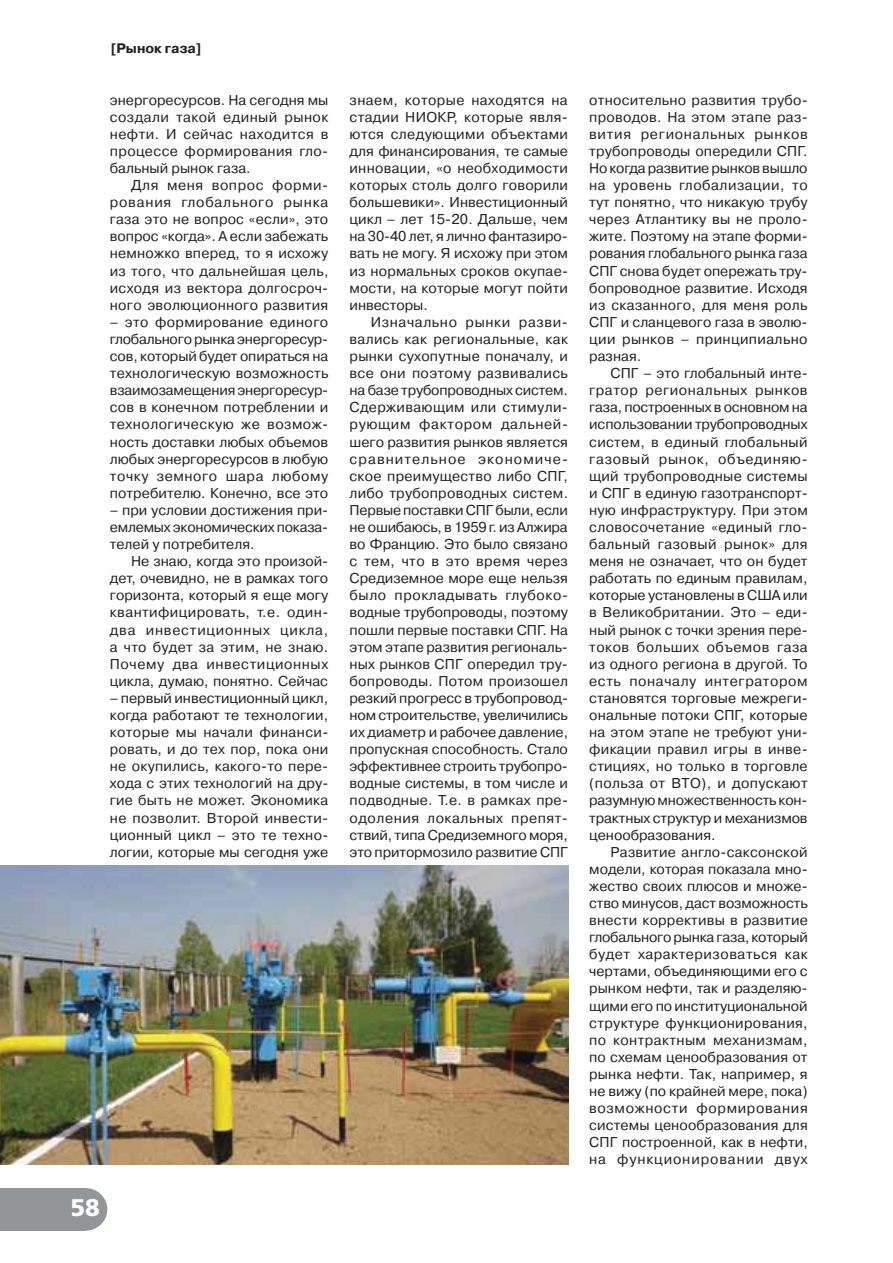
<style>
.page{position:relative;width:893px;height:1263px;background:#fff}
.page>*{position:absolute;margin:0;border:0;box-sizing:border-box;transform-origin:0 0}
.t1{font:24px "Free Set Bold C";color:#fff}
.t2{font:14.25px/17.1px "Pragmatica C";letter-spacing:.005em;color:#231f20;text-align:justify}
.t3{font:700 13.8px "Pragmatica C";color:#231f20}
</style>
<div class="page">
<div style="left:64px;top:1188px;width:43px;height:43px;background:#939698;border-radius:50%"></div>
<div style="left:0;top:1188px;width:86px;height:43px;background:#939698"></div>
<img style="left:0;top:866px;width:568px;height:299px">
<p class="t3" style="left:111px;top:41px;width:93px">[Рынок газа]</p>
<p class="t2" style="left:110px;top:93px;width:220px">энергоресурсов. На сегодня мы создали такой единый рынок нефти. И сейчас находится в процессе формирования гло&shy;бальный рынок газа.</p>
<p class="t2" style="left:110px;top:178px;width:220px;text-indent:21px">Для меня вопрос форми&shy;рования глобального рынка газа это не вопрос «если», это вопрос «когда». А если забежать немножко вперед, то я исхожу из того, что дальнейшая цель, исходя из вектора долгосроч&shy;ного эволюционного развития</p>
<p class="t2" style="left:110px;top:315px;width:220px">– это формирование единого глобального рынка энергоресур&shy;сов, который будет опираться на технологическую возможность взаимозамещения энергоресур&shy;сов в конечном потреблении и технологическую же возмож&shy;ность доставки любых объемов любых энергоресурсов в любую точку земного шара любому потребителю. Конечно, все это</p>
<p class="t2" style="left:110px;top:503px;width:220px">– при условии достижения при&shy;емлемых экономических показа&shy;телей у потребителя.</p>
<p class="t2" style="left:110px;top:554px;width:220px;text-indent:21px">Не знаю, когда это произой&shy;дет, очевидно, не в рамках того горизонта, который я еще могу квантифицировать, т.е. один&shy;два инвестиционных цикла, а что будет за этим, не знаю.<br>Почему два инвестиционных цикла, думаю, понятно. Сейчас</p>
<p class="t2" style="left:110px;top:691px;width:220px">– первый инвестиционный цикл, когда работают те технологии, которые мы начали финанси&shy;ровать, и до тех пор, пока они не окупились, какого-то пере&shy;хода с этих технологий на дру&shy;гие быть не может. Экономика не позволит. Второй инвести&shy;ционный цикл – это те техно&shy;логии, которые мы сегодня уже</p>
<p class="t2" style="left:350px;top:93px;width:220px">знаем, которые находятся на стадии НИОКР, которые явля&shy;ются следующими объектами для финансирования, те самые инновации, «о необходимости которых столь долго говорили большевики». Инвестиционный цикл – лет 15-20. Дальше, чем на 30-40 лет, я лично фантазиро&shy;вать не могу. Я исхожу при этом из нормальных сроков окупае&shy;мости, на которые могут пойти инвесторы.</p>
<p class="t2" style="left:350px;top:315px;width:220px;text-indent:21px">Изначально рынки разви&shy;вались как региональные, как рынки сухопутные поначалу, и все они поэтому развивались на базе трубопроводных систем.<br>Сдерживающим или стимули&shy;рующим фактором дальней&shy;шего развития рынков является сравнительное экономиче&shy;ское преимущество либо СПГ, либо трубопроводных систем.<br>Первые поставки СПГ были, если не ошибаюсь, в 1959 г. из Алжира во Францию. Это было связано с тем, что в это время через Средиземное море еще нельзя было прокладывать глубоко&shy;водные трубопроводы, поэтому пошли первые поставки СПГ. На этом этапе развития региональ&shy;ных рынков СПГ опередил тру&shy;бопроводы. Потом произошел резкий прогресс в трубопровод&shy;ном строительстве, увеличились их диаметр и рабочее давление, пропускная способность. Стало эффективнее строить трубопро&shy;водные системы, в том числе и подводные. Т.е. в рамках пре&shy;одоления локальных препят&shy;ствий, типа Средиземного моря, это притормозило развитие СПГ</p>
<h1 class="t1" style="left:71px;top:1194px;width:31px">58</h1>
<p class="t2" style="left:589px;top:93px;width:220px">относительно развития трубо&shy;проводов. На этом этапе раз&shy;вития региональных рынков трубопроводы опередили СПГ.<br>Но когда развитие рынков вышло на уровень глобализации, то тут понятно, что никакую трубу через Атлантику вы не проло&shy;жите. Поэтому на этапе форми&shy;рования глобального рынка газа СПГ снова будет опережать тру&shy;бопроводное развитие. Исходя из сказанного, для меня роль СПГ и сланцевого газа в эволю&shy;ции рынков – принципиально разная.</p>
<p class="t2" style="left:589px;top:366px;width:220px;text-indent:21px">СПГ – это глобальный инте&shy;гратор региональных рынков газа, построенных в основном на использовании трубопроводных систем, в единый глобальный газовый рынок, объединяю&shy;щий трубопроводные системы и СПГ в единую газотранспорт&shy;ную инфраструктуру. При этом словосочетание «единый гло&shy;бальный газовый рынок» для меня не означает, что он будет работать по единым правилам, которые установлены в США или в Великобритании. Это – еди&shy;ный рынок с точки зрения пере&shy;токов больших объемов газа из одного региона в другой. То есть поначалу интегратором становятся торговые межреги&shy;ональные потоки СПГ, которые на этом этапе не требуют уни&shy;фикации правил игры в инве&shy;стициях, но только в торговле (польза от ВТО), и допускают разумную множественность кон&shy;трактных структур и механизмов ценообразования.</p>
<p class="t2" style="left:589px;top:845px;width:220px;text-indent:21px">Развитие англо-саксонской модели, которая показала мно&shy;жество своих плюсов и множе&shy;ство минусов, даст возможность внести коррективы в развитие глобального рынка газа, который будет характеризоваться как чертами, объединяющими его с рынком нефти, так и разделяю&shy;щими его по институциональной структуре функционирования, по контрактным механизмам, по схемам ценообразования от рынка нефти. Так, например, я не вижу (по крайней мере, пока) возможности формирования системы ценообразования для СПГ построенной, как в нефти, на функционировании двух</p>
</div>
